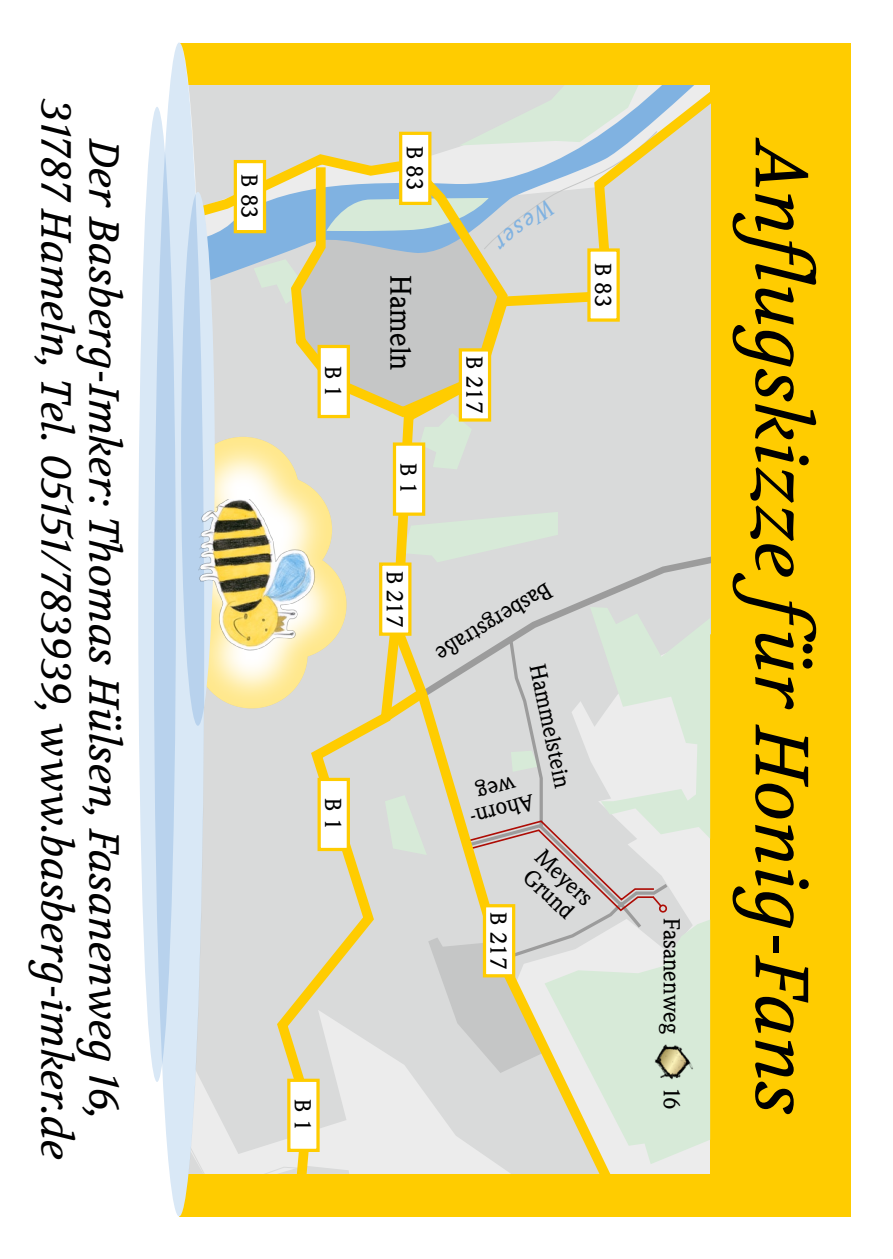
<style>
.page{position:relative;width:893px;height:1259px;background:#fff}
.page>*{position:absolute;margin:0;border:0;box-sizing:border-box;transform-origin:0 0}
.Absatzformat_4{font:italic 75px "Volkhov";color:#000}
.t1{font:italic 42px/48px "Volkhov";color:#000;text-align:center}
.t2{font:500 29.1px "Weidemann";color:#000}
.t3{font:500 22.8px/22.8px "Weidemann";color:#000}
</style>
<div class="page">
<div style="left:179px;top:43px;width:671px;height:1173px;background:#fc0"></div>
<div style="left:192px;top:469px;width:195px;height:662px;background:#d9dada"></div>
<svg style="left:188px;top:1131px;width:84px;height:43px;background:#e6e7e7"></svg>
<svg style="left:198px;top:919px;width:6px;height:84px"></svg>
<svg style="left:387px;top:85px;width:323px;height:1089px;background:#daddd6"></svg>
<svg style="left:272px;top:610px;width:135px;height:564px;background:#dfdccd"></svg>
<svg style="left:373px;top:637px;width:315px;height:438px;background:#dadad0"></svg>
<div style="left:484px;top:905px;width:30px;height:70px;background:#fff"></div>
<div style="left:483px;top:904px;width:32px;height:73px;border:3px solid #fc0"></div>
<div style="left:381px;top:564px;width:29px;height:70px;background:#fff"></div>
<div style="left:379px;top:562px;width:32px;height:74px;border:3px solid #fc0"></div>
<div style="left:319px;top:779px;width:29px;height:70px;background:#fff"></div>
<div style="left:318px;top:778px;width:32px;height:73px;border:3px solid #fc0"></div>
<div style="left:289px;top:1080px;width:29px;height:70px;background:#fff"></div>
<div style="left:287px;top:1078px;width:33px;height:74px;border:3px solid #fc0"></div>
<div style="left:394px;top:444px;width:30px;height:70px;background:#fff"></div>
<div style="left:393px;top:442px;width:32px;height:74px;border:3px solid #fc0"></div>
<div style="left:178px;top:432px;width:171px;height:278px;background:#fc0;opacity:.46"></div>
<div style="left:154px;top:43px;width:50px;height:1173px;background:#d9e8f6;border-radius:50%"></div>
<svg style="left:138px;top:107px;width:38px;height:975px;background:#c9ddf1"></svg>
<svg style="left:181px;top:192px;width:34px;height:534px;background:#bdd5ed"></svg>
<img style="left:194px;top:500px;width:123px;height:150px">
<svg style="left:181px;top:85px;width:477px;height:384px;background:#d4d7cc"></svg>
<p class="t1" style="left:127px;top:99px;width:1063px;rotate:90deg">Der Basberg-Imker: Thomas Hülsen, Fasanenweg 16,<br>31787 Hameln, Tel. 05151/783939, www.basberg-imker.de</p>
<p class="t3" style="left:261px;top:174px;width:46px;rotate:90deg">B 83</p>
<p class="t3" style="left:344px;top:365px;width:33px;rotate:90deg">B 1</p>
<p class="t3" style="left:344px;top:798px;width:33px;rotate:90deg">B 1</p>
<p class="t3" style="left:426px;top:146px;width:46px;rotate:90deg">B 83</p>
<p class="t2" style="left:418px;top:275px;width:97px;rotate:90deg">Hameln</p>
<p class="t3" style="left:420px;top:463px;width:33px;rotate:90deg">B 1</p>
<p class="t3" style="left:486px;top:356px;width:59px;rotate:90deg">B 217</p>
<p class="t3" style="left:614px;top:263px;width:46px;rotate:90deg">B 83</p>
<p class="t3" style="left:406px;top:570px;width:59px;rotate:90deg">B 217</p>
<p class="t3" style="left:556px;top:598px;width:133px;rotate:149deg">Basbergstraße</p>
<p class="t3" style="left:548px;top:662px;width:127px;rotate:78deg">Hammelstein</p>
<p class="t3" style="left:537px;top:813px;width:72px;text-align:center;rotate:165deg">Ahorn&shy;weg</p>
<p class="t3" style="left:510px;top:912px;width:59px;rotate:90deg">B 217</p>
<p class="t3" style="left:547px;top:845px;width:71px;rotate:44deg">Meyers<br>Grund</p>
<p class="t3" style="left:314px;top:1099px;width:33px;rotate:90deg">B 1</p>
<p class="t3" style="left:683px;top:918px;width:117px;rotate:90deg">Fasanenweg</p>
<p class="t3" style="left:683px;top:1087px;width:24px;rotate:90deg">16</p>
<p class="Absatzformat_4" style="left:828px;top:143px;width:974px;rotate:90deg">Anflugskizze für Honig-Fans</p>
</div>
